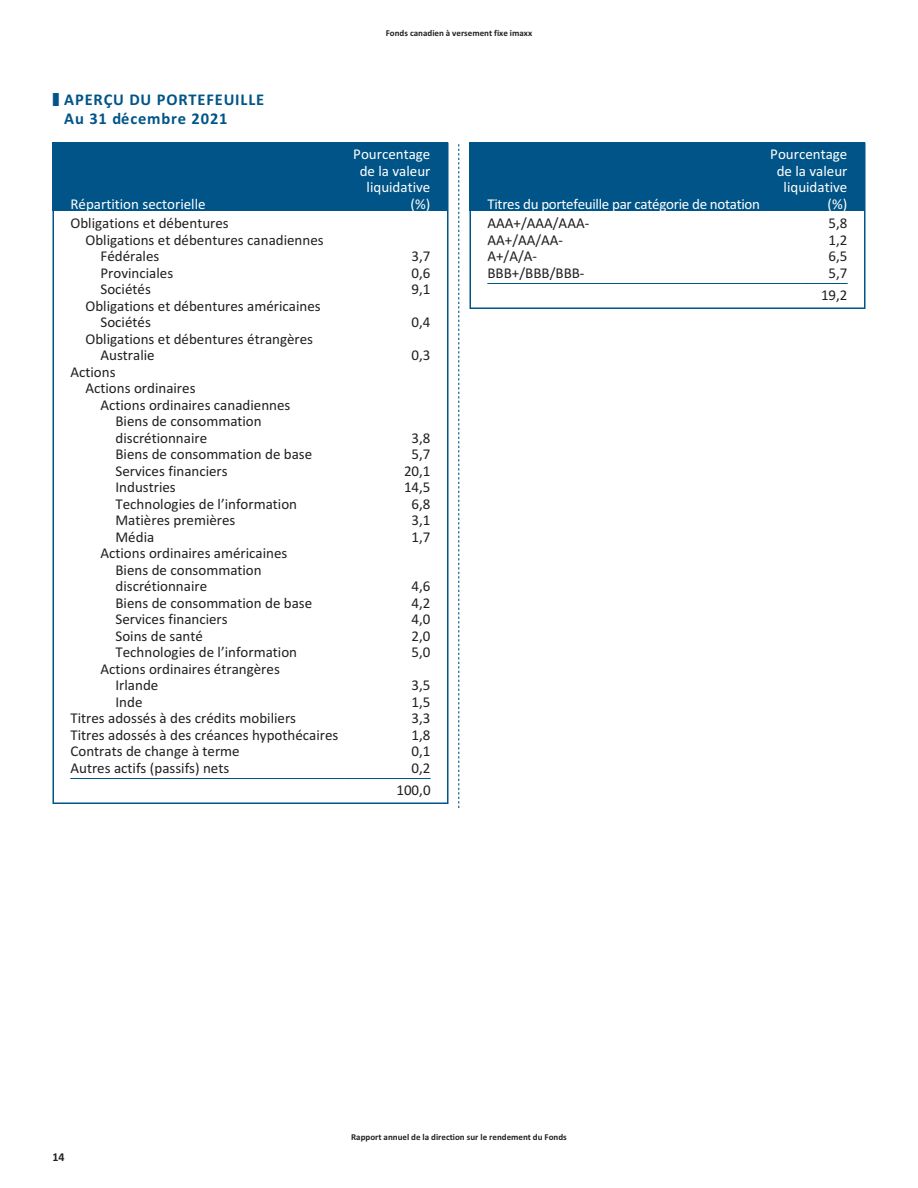
<style>
.page{position:relative;width:918px;height:1188px;background:#fff}
.page>*{position:absolute;margin:0;border:0;box-sizing:border-box;transform-origin:0 0}
.t1{font:700 16.5px/19.5px "Calibri";letter-spacing:.05em;color:#005487}
.t2{font:15px/16.5px "Calibri";color:#231f20}
.t3{font:15px/16.5px "Calibri";color:#fff;text-align:right}
.t4{font:15px "Calibri";letter-spacing:-.02em;color:#fff}
.t5{font:700 12px "Calibri";color:#231f20}
.t6{font:700 9px "Calibri";color:#231f20}
</style>
<div class="page">
<div style="left:52px;top:142px;width:396px;height:70px;background:#005487"></div>
<hr style="left:71px;top:778px;width:273px;height:1px;background:#005487">
<hr style="left:345px;top:778px;width:85px;height:1px;background:#005487">
<div style="left:52px;top:142px;width:396px;height:662px;border:2px solid #005487"></div>
<svg style="left:458px;top:144px;width:1px;height:664px"></svg>
<div style="left:470px;top:142px;width:396px;height:70px;background:#005487"></div>
<hr style="left:488px;top:283px;width:313px;height:1px;background:#005487">
<hr style="left:802px;top:283px;width:45px;height:1px;background:#005487">
<div style="left:470px;top:142px;width:396px;height:167px;border:2px solid #005487"></div>
<p class="t1" style="left:64px;top:91px;width:201px;text-indent:-12px">❚ APERÇU DU PORTEFEUILLE<br>Au 31 de´cembre 2021</p>
<p class="t3" style="left:70px;top:196px;width:137px">Répartition sectorielle</p>
<p class="t6" style="left:386px;top:30px;width:148px">Fonds canadien à versement fixe imaxx</p>
<p class="t3" style="left:353px;top:147px;width:79px">Pourcentage de la valeur liquidative (%)</p>
<p class="t4" style="left:488px;top:198px;width:274px">Titres du portefeuille par catégorie de notation</p>
<p class="t3" style="left:770px;top:147px;width:79px">Pourcentage de la valeur liquidative (%)</p>
<p class="t2" style="left:70px;top:216px;width:160px">Obligations et débentures</p>
<p class="t2" style="left:86px;top:232px;width:240px">Obligations et débentures canadiennes</p>
<p class="t2" style="left:100px;top:249px;width:60px">Fédérales</p>
<p class="t2" style="left:412px;top:249px;width:20px">3,7</p>
<p class="t2" style="left:100px;top:265px;width:74px">Provinciales</p>
<p class="t2" style="left:412px;top:265px;width:20px">0,6</p>
<p class="t2" style="left:100px;top:282px;width:52px">Sociétés</p>
<p class="t2" style="left:412px;top:282px;width:20px">9,1</p>
<p class="t2" style="left:100px;top:298px;width:222px;text-indent:-15px">Obligations et débentures américaines<br>Sociétés</p>
<p class="t2" style="left:412px;top:315px;width:20px">0,4</p>
<p class="t2" style="left:100px;top:331px;width:214px;text-indent:-15px">Obligations et débentures étrangères<br>Australie</p>
<p class="t2" style="left:412px;top:348px;width:20px">0,3</p>
<p class="t2" style="left:70px;top:364px;width:47px">Actions</p>
<p class="t2" style="left:86px;top:381px;width:112px">Actions ordinaires</p>
<p class="t2" style="left:100px;top:397px;width:191px">Actions ordinaires canadiennes</p>
<p class="t2" style="left:116px;top:414px;width:148px">Biens de consommation</p>
<p class="t2" style="left:116px;top:430px;width:93px">discrétionnaire</p>
<p class="t2" style="left:412px;top:430px;width:20px">3,8</p>
<p class="t2" style="left:116px;top:447px;width:198px">Biens de consommation de base</p>
<p class="t2" style="left:412px;top:447px;width:20px">5,7</p>
<p class="t2" style="left:116px;top:463px;width:114px">Services financiers</p>
<p class="t2" style="left:404px;top:463px;width:28px">20,1</p>
<p class="t2" style="left:116px;top:480px;width:62px">Industries</p>
<p class="t2" style="left:404px;top:480px;width:28px">14,5</p>
<p class="t2" style="left:116px;top:496px;width:183px">Technologies de l’information</p>
<p class="t2" style="left:412px;top:496px;width:20px">6,8</p>
<p class="t2" style="left:116px;top:513px;width:122px">Matières premières</p>
<p class="t2" style="left:412px;top:513px;width:20px">3,1</p>
<p class="t2" style="left:116px;top:529px;width:40px">Média</p>
<p class="t2" style="left:412px;top:529px;width:20px">1,7</p>
<p class="t2" style="left:116px;top:546px;width:173px;text-indent:-15px">Actions ordinaires américaines<br>Biens de consommation discrétionnaire</p>
<p class="t2" style="left:412px;top:579px;width:20px">4,6</p>
<p class="t2" style="left:116px;top:595px;width:198px">Biens de consommation de base</p>
<p class="t2" style="left:412px;top:595px;width:20px">4,2</p>
<p class="t2" style="left:116px;top:612px;width:114px">Services financiers</p>
<p class="t2" style="left:412px;top:612px;width:20px">4,0</p>
<p class="t2" style="left:116px;top:628px;width:89px">Soins de santé</p>
<p class="t2" style="left:412px;top:628px;width:20px">2,0</p>
<p class="t2" style="left:116px;top:645px;width:183px">Technologies de l’information</p>
<p class="t2" style="left:412px;top:645px;width:20px">5,0</p>
<p class="t2" style="left:116px;top:661px;width:166px;text-indent:-15px">Actions ordinaires étrangères<br>Irlande</p>
<p class="t2" style="left:412px;top:678px;width:20px">3,5</p>
<p class="t2" style="left:116px;top:694px;width:29px">Inde</p>
<p class="t2" style="left:412px;top:694px;width:20px">1,5</p>
<p class="t2" style="left:70px;top:711px;width:227px">Titres adossés à des crédits mobiliers</p>
<p class="t2" style="left:412px;top:711px;width:20px">3,3</p>
<p class="t2" style="left:70px;top:727px;width:269px">Titres adossés à des créances hypothécaires</p>
<p class="t2" style="left:412px;top:727px;width:20px">1,8</p>
<p class="t2" style="left:70px;top:744px;width:171px">Contrats de change à terme</p>
<p class="t2" style="left:412px;top:744px;width:20px">0,1</p>
<p class="t2" style="left:70px;top:760px;width:160px">Autres actifs (passifs) nets</p>
<p class="t2" style="left:396px;top:757px;width:36px;line-height:22.5px;text-align:right">0,2<br>100,0</p>
<p class="t2" style="left:488px;top:216px;width:103px">AAA+/AAA/AAA-</p>
<p class="t2" style="left:829px;top:216px;width:20px">5,8</p>
<p class="t2" style="left:488px;top:232px;width:77px">AA+/AA/AA-</p>
<p class="t2" style="left:829px;top:232px;width:20px">1,2</p>
<p class="t2" style="left:488px;top:249px;width:51px">A+/A/A-</p>
<p class="t2" style="left:829px;top:249px;width:20px">6,5</p>
<p class="t2" style="left:488px;top:265px;width:99px">BBB+/BBB/BBB-</p>
<p class="t2" style="left:821px;top:262px;width:28px;line-height:22.5px;text-align:center">5,7<br>19,2</p>
<p class="t5" style="left:52px;top:1153px;width:14px">14</p>
<p class="t6" style="left:351px;top:1134px;width:217px">Rapport annuel de la direction sur le rendement du Fonds</p>
</div>
